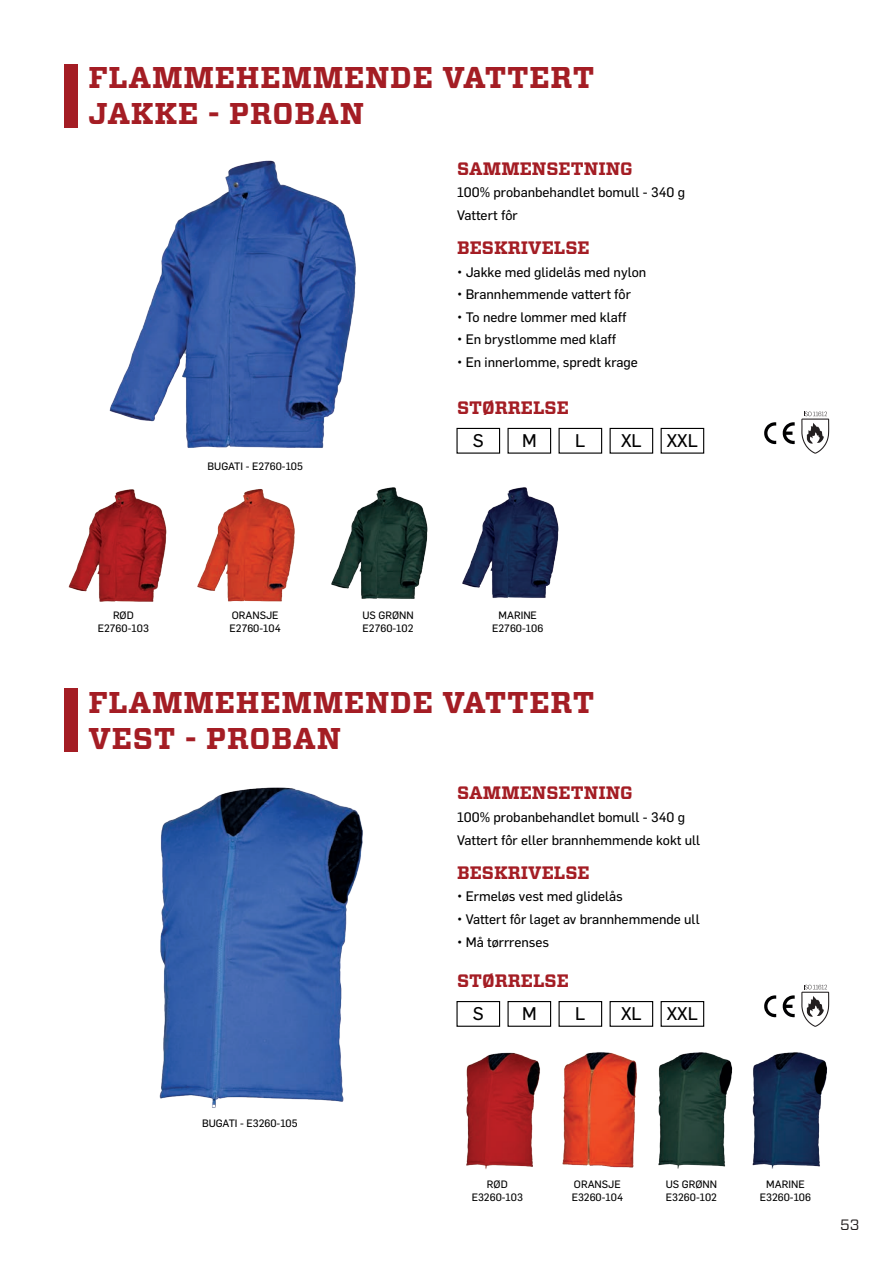
<style>
.page{position:relative;width:893px;height:1263px;background:#fff}
.page>*{position:absolute;margin:0;border:0;box-sizing:border-box;transform-origin:0 0}
.t1{font:700 30px "Vitesse";letter-spacing:.025em;color:#a41d24}
.t2{font:700 18px "Vitesse";color:#a41d24}
.t3{font:18px "Flama Basic";color:#000}
.t4{font:15px "Vitesse";color:#231f20}
.t5{font:13.5px "Flama Basic";color:#000}
.t6{font:10.5px "Flama Basic";color:#000}
</style>
<div class="page">
<div style="left:64px;top:64px;width:13px;height:64px;background:#a41d24"></div>
<div style="left:64px;top:688px;width:13px;height:64px;background:#a41d24"></div>
<svg style="left:782px;top:422px;width:13px;height:22px"></svg>
<svg style="left:764px;top:422px;width:12px;height:22px"></svg>
<svg style="left:801px;top:412px;width:28px;height:42px"></svg>
<svg style="left:782px;top:995px;width:13px;height:22px"></svg>
<svg style="left:764px;top:995px;width:12px;height:22px"></svg>
<svg style="left:801px;top:985px;width:28px;height:42px"></svg>
<div style="left:507px;top:428px;width:44px;height:26px;border:1px solid #000"></div>
<div style="left:507px;top:1001px;width:44px;height:26px;border:1px solid #000"></div>
<div style="left:456px;top:428px;width:44px;height:26px;border:1px solid #000"></div>
<div style="left:456px;top:1001px;width:44px;height:26px;border:1px solid #000"></div>
<div style="left:558px;top:428px;width:44px;height:26px;border:1px solid #000"></div>
<div style="left:558px;top:1001px;width:44px;height:26px;border:1px solid #000"></div>
<div style="left:610px;top:428px;width:43px;height:26px;border:1px solid #000"></div>
<div style="left:610px;top:1001px;width:43px;height:26px;border:1px solid #000"></div>
<div style="left:661px;top:428px;width:43px;height:26px;border:1px solid #000"></div>
<div style="left:661px;top:1001px;width:43px;height:26px;border:1px solid #000"></div>
<img style="left:109px;top:160px;width:247px;height:288px">
<img style="left:68px;top:489px;width:99px;height:113px">
<img style="left:197px;top:489px;width:98px;height:113px">
<img style="left:331px;top:487px;width:97px;height:112px">
<img style="left:462px;top:487px;width:97px;height:111px">
<img style="left:159px;top:787px;width:204px;height:321px">
<img style="left:466px;top:1052px;width:361px;height:118px">
<p class="t1" style="left:88px;top:57px;width:507px">FLAMMEHEMMENDE VATTERT</p>
<p class="t1" style="left:88px;top:93px;width:277px">JAKKE - PROBAN</p>
<p class="t2" style="left:457px;top:156px;width:177px">SAMMENSETNING</p>
<p class="t5" style="left:457px;top:183px;width:229px">100% probanbehandlet bomull - 340 g</p>
<p class="t5" style="left:457px;top:205px;width:62px">Vattert fôr</p>
<p class="t2" style="left:457px;top:236px;width:134px">BESKRIVELSE</p>
<p class="t5" style="left:457px;top:262px;width:191px">• Jakke med glidelås med nylon</p>
<p class="t5" style="left:457px;top:285px;width:175px">• Brannhemmende vattert fôr</p>
<p class="t5" style="left:457px;top:308px;width:171px">• To nedre lommer med klaff</p>
<p class="t5" style="left:457px;top:330px;width:161px">• En brystlomme med klaff</p>
<p class="t5" style="left:457px;top:353px;width:182px">• En innerlomme, spredt krage</p>
<p class="t6" style="left:208px;top:459px;width:97px">BUGATI - E2760-105</p>
<p class="t2" style="left:457px;top:396px;width:113px">STØRRELSE</p>
<p class="t3" style="left:473px;top:428px;width:12px">S</p>
<p class="t3" style="left:522px;top:428px;width:16px">M</p>
<p class="t3" style="left:575px;top:428px;width:12px">L</p>
<p class="t3" style="left:621px;top:428px;width:22px">XL</p>
<p class="t3" style="left:667px;top:428px;width:33px">XXL</p>
<p class="t6" style="left:113px;top:608px;width:22px">RØD</p>
<p class="t6" style="left:98px;top:620px;width:53px">E2760-103</p>
<p class="t6" style="left:232px;top:608px;width:48px">ORANSJE</p>
<p class="t6" style="left:230px;top:620px;width:53px">E2760-104</p>
<p class="t6" style="left:362px;top:608px;width:53px">US GRØNN</p>
<p class="t6" style="left:363px;top:620px;width:52px">E2760-102</p>
<p class="t6" style="left:499px;top:608px;width:40px">MARINE</p>
<p class="t6" style="left:492px;top:620px;width:53px">E2760-106</p>
<p class="t1" style="left:88px;top:682px;width:507px">FLAMMEHEMMENDE VATTERT</p>
<p class="t1" style="left:88px;top:718px;width:254px">VEST - PROBAN</p>
<p class="t2" style="left:457px;top:781px;width:177px">SAMMENSETNING</p>
<p class="t5" style="left:457px;top:808px;width:229px">100% probanbehandlet bomull - 340 g</p>
<p class="t5" style="left:457px;top:830px;width:245px">Vattert fôr eller brannhemmende kokt ull</p>
<p class="t2" style="left:457px;top:860px;width:134px">BESKRIVELSE</p>
<p class="t5" style="left:457px;top:887px;width:167px">• Ermeløs vest med glidelås</p>
<p class="t5" style="left:457px;top:910px;width:244px">• Vattert fôr laget av brannhemmende ull</p>
<p class="t5" style="left:457px;top:932px;width:94px">• Må tørrrenses</p>
<p class="t6" style="left:202px;top:1116px;width:97px">BUGATI - E3260-105</p>
<p class="t2" style="left:457px;top:969px;width:113px">STØRRELSE</p>
<p class="t3" style="left:473px;top:1001px;width:12px">S</p>
<p class="t3" style="left:522px;top:1001px;width:16px">M</p>
<p class="t3" style="left:575px;top:1001px;width:12px">L</p>
<p class="t3" style="left:621px;top:1001px;width:22px">XL</p>
<p class="t3" style="left:667px;top:1001px;width:33px">XXL</p>
<p class="t6" style="left:487px;top:1177px;width:22px">RØD</p>
<p class="t6" style="left:472px;top:1189px;width:53px">E3260-103</p>
<p class="t6" style="left:574px;top:1177px;width:48px">ORANSJE</p>
<p class="t6" style="left:572px;top:1189px;width:53px">E3260-104</p>
<p class="t6" style="left:666px;top:1177px;width:53px">US GRØNN</p>
<p class="t6" style="left:666px;top:1189px;width:53px">E3260-102</p>
<p class="t6" style="left:766px;top:1177px;width:40px">MARINE</p>
<p class="t6" style="left:760px;top:1189px;width:53px">E3260-106</p>
<p class="t4" style="left:840px;top:1214px;width:21px">53</p>
</div>
